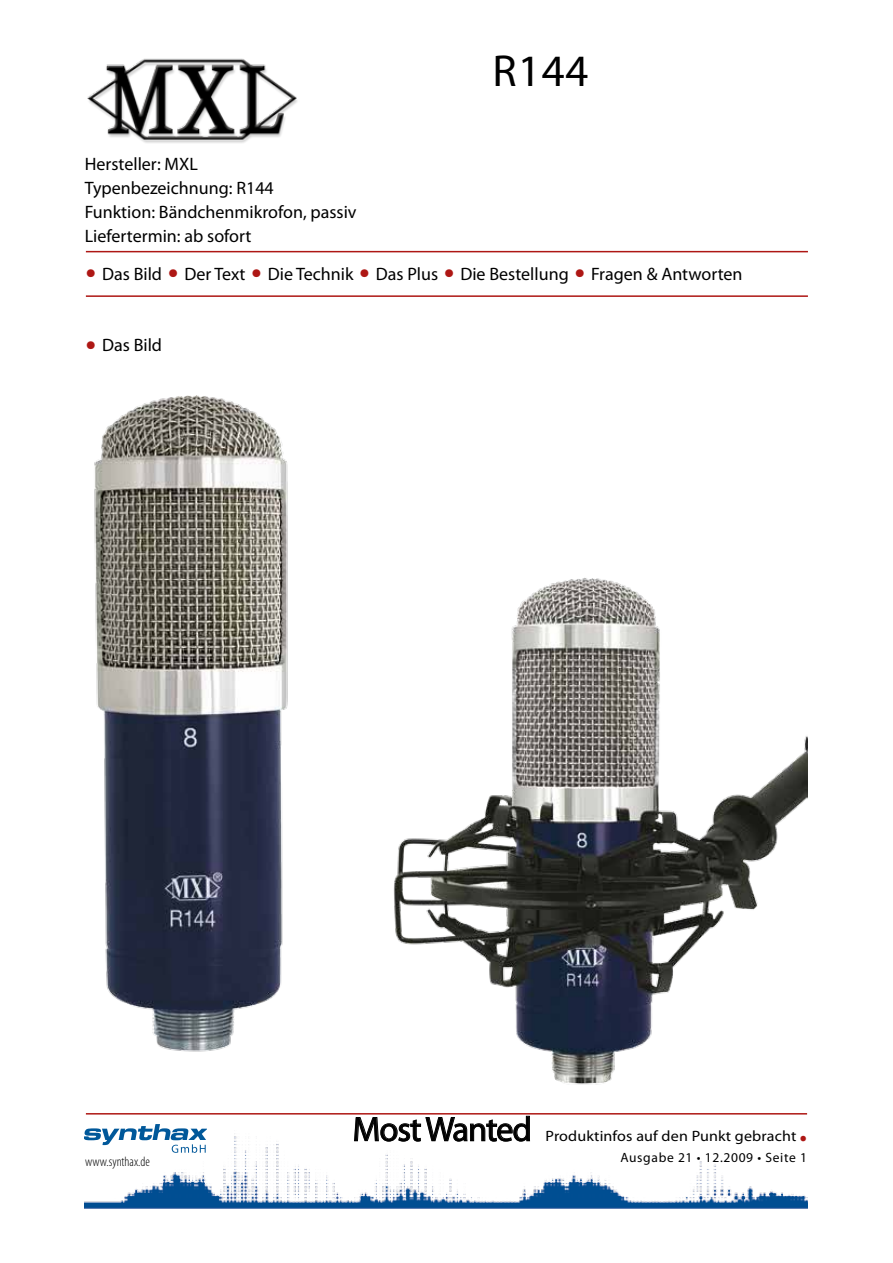
<style>
.page{position:relative;width:893px;height:1263px;background:#fff}
.page>*{position:absolute;margin:0;border:0;box-sizing:border-box;transform-origin:0 0}
.t1{font:45px "Myriad Pro";color:#000}
.t2{font:18px/24px "Myriad Pro";color:#000}
.t3{font:15px "Myriad Pro";letter-spacing:.01em;color:#000;scale:1.07 1}
.t4{font:13.5px "Myriad Pro";letter-spacing:.05em;color:#000}
.t5{font:300 condensed 13.5px "Myriad Pro";color:#000}
.s1{font-weight:700;font-size:30px;color:#ae1714}
.s2{font-size:34.5px}
</style>
<div class="page">
<img style="left:84px;top:1131px;width:724px;height:78px">
<svg style="left:85px;top:1124px;width:121px;height:29px"></svg>
<svg style="left:354px;top:1115px;width:176px;height:27px"></svg>
<hr style="left:86px;top:251px;width:722px;height:1px;background:#ae1714">
<hr style="left:86px;top:295px;width:722px;height:2px;background:#ae1714">
<hr style="left:86px;top:1113px;width:721px;height:1px;background:#ae1714">
<img style="left:87px;top:58px;width:211px;height:85px">
<img style="left:393px;top:578px;width:415px;height:507px">
<img style="left:94px;top:396px;width:194px;height:656px">
<p class="t2" style="left:85px;top:152px;width:273px">Hersteller: MXL<br>Typenbezeichnung: R144<br>Funktion: Bändchenmikrofon, passiv<br>Liefertermin: ab sofort</p>
<h1 class="t1" style="left:493px;top:44px;width:98px">R144</h1>
<p class="t2" style="left:86px;top:261px;width:658px"><span class="s1">•</span> Das Bild <span class="s1">•</span> Der Text <span class="s1">•</span> Die Technik <span class="s1">•</span> Das Plus <span class="s1">•</span> Die Bestellung <span class="s1">•</span> Fragen &amp; Antworten</p>
<p class="t2" style="left:86px;top:333px;width:78px"><span class="s1">•</span> Das Bild</p>
<p class="t5" style="left:85px;top:1154px;width:66px">www.synthax.de</p>
<p class="t3" style="left:353px;top:1126px;width:426px"><span class="s2">Most Wanted</span> Produktinfos auf den Punkt gebracht <span class="s1">.</span></p>
<p class="t4" style="left:620px;top:1149px;width:188px">Ausgabe 21 • 12.2009 • Seite 1</p>
</div>
